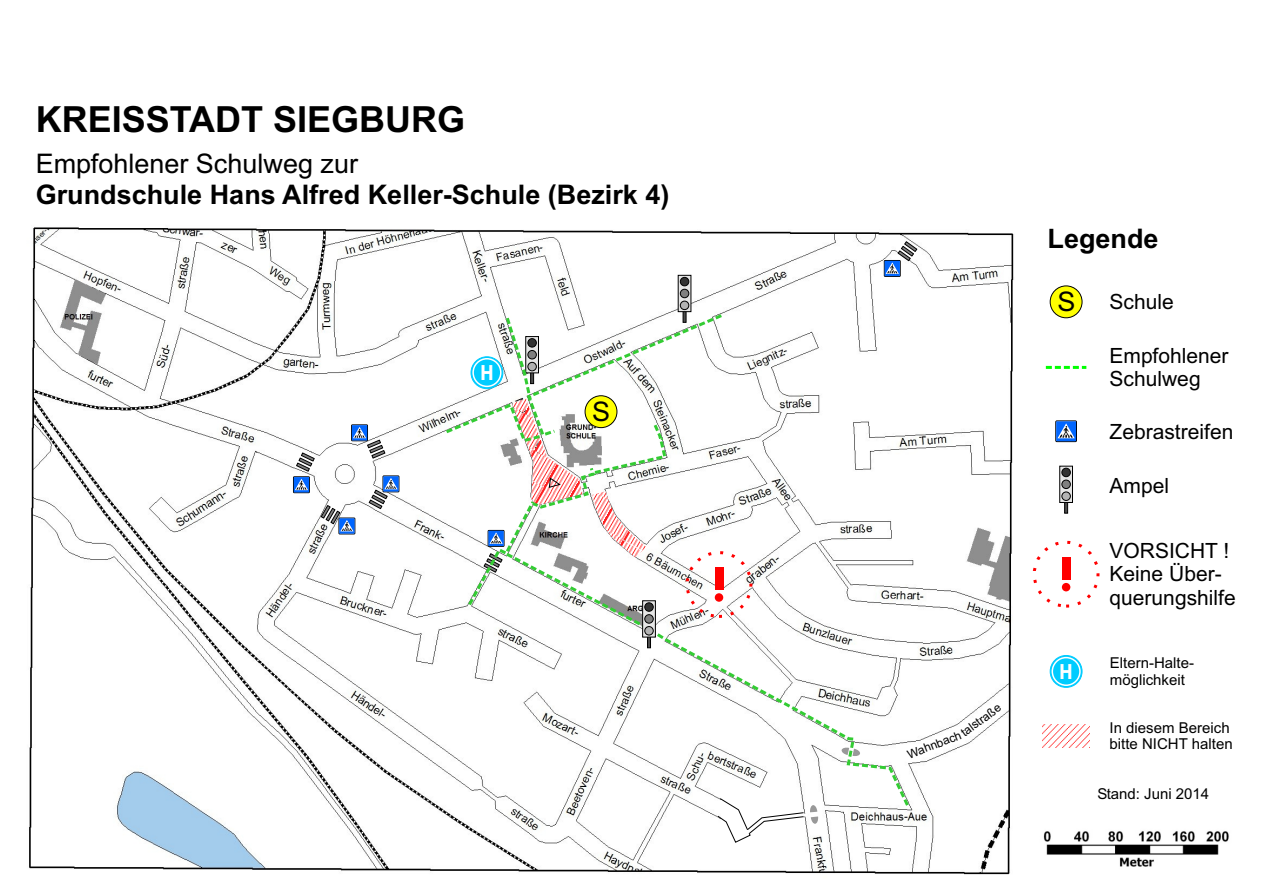
<style>
.page{position:relative;width:1263px;height:894px;background:#fff}
.page>*{position:absolute;margin:0;border:0;box-sizing:border-box;transform-origin:0 0}
.t1{font:700 36px "Arial";color:#000}
.t2{font:700 27px "Arial";color:#000}
.t3{font:27px "Arial";color:#000}
.t4{font:21px/23.4px "Arial";color:#000}
.t5{font:700 21px "Avant Garde Bk BT";color:#fff}
.t6{font:15px/16.8px "Arial";color:#000}
.t7{font:12px "Arial";color:#000}
</style>
<div class="page">
<div style="left:1050px;top:286px;width:32px;height:32px;background:#ff0;border:1px solid #000;border-radius:50%"></div>
<svg style="left:1046px;top:366px;width:40px;height:3px"></svg>
<svg style="left:1056px;top:421px;width:21px;height:21px"></svg>
<svg style="left:1056px;top:421px;width:20px;height:20px"></svg>
<div style="left:1062px;top:557px;width:8px;height:22px;background:#f00"></div>
<div style="left:1062px;top:583px;width:8px;height:8px;background:#f00;border-radius:50%"></div>
<div style="left:1033px;top:541px;width:67px;height:67px;border:3px dashed #f00;border-radius:50%"></div>
<svg style="left:1064px;top:503px;width:4px;height:10px"></svg>
<svg style="left:1060px;top:466px;width:13px;height:37px"></svg>
<div style="left:1062px;top:480px;width:9px;height:9px;background:#808080;border:1px solid #000;border-radius:50%"></div>
<div style="left:1062px;top:492px;width:9px;height:9px;background:#b3b3b3;border:1px solid #000;border-radius:50%"></div>
<div style="left:1062px;top:468px;width:9px;height:9px;background:#333;border:1px solid #000;border-radius:50%"></div>
<div style="left:1050px;top:655px;width:32px;height:33px;background:#0cf;border:1px solid #0cf;border-radius:50%"></div>
<div style="left:1052px;top:657px;width:29px;height:29px;border:2px solid #fff;border-radius:50%"></div>
<svg style="left:1042px;top:725px;width:48px;height:22px"></svg>
<img style="left:29px;top:227px;width:985px;height:648px">
<svg style="left:884px;top:260px;width:16px;height:16px"></svg>
<svg style="left:885px;top:241px;width:32px;height:35px"></svg>
<svg style="left:293px;top:477px;width:16px;height:16px"></svg>
<svg style="left:294px;top:453px;width:21px;height:39px"></svg>
<svg style="left:352px;top:425px;width:33px;height:33px"></svg>
<svg style="left:369px;top:476px;width:30px;height:34px"></svg>
<svg style="left:321px;top:504px;width:34px;height:30px"></svg>
<svg style="left:678px;top:275px;width:13px;height:36px"></svg>
<div style="left:680px;top:289px;width:9px;height:9px;background:#808080;border:1px solid #000;border-radius:50%"></div>
<div style="left:680px;top:301px;width:9px;height:9px;background:#b3b3b3;border:1px solid #000;border-radius:50%"></div>
<div style="left:680px;top:277px;width:9px;height:9px;background:#333;border:1px solid #000;border-radius:50%"></div>
<svg style="left:503px;top:550px;width:409px;height:261px"></svg>
<svg style="left:642px;top:609px;width:14px;height:28px"></svg>
<div style="left:645px;top:615px;width:8px;height:8px;background:#808080;border:1px solid #000;border-radius:50%"></div>
<div style="left:645px;top:626px;width:8px;height:9px;background:#b3b3b3;border:1px solid #000;border-radius:50%"></div>
<div style="left:686px;top:551px;width:66px;height:67px;border:3px dashed #f00;border-radius:50%"></div>
<svg style="left:443px;top:311px;width:282px;height:298px"></svg>
<svg style="left:841px;top:747px;width:19px;height:10px"></svg>
<img style="left:1043px;top:831px;width:186px;height:36px">
<div style="left:722px;top:793px;width:32px;height:42px;background:#fff"></div>
<svg style="left:717px;top:798px;width:101px;height:45px"></svg>
<svg style="left:923px;top:737px;width:27px;height:15px"></svg>
<svg style="left:979px;top:704px;width:23px;height:19px"></svg>
<h1 class="t1" style="left:36px;top:106px;width:431px">KREISSTADT SIEGBURG</h1>
<p class="t3" style="left:36px;top:153px;width:324px">Empfohlener Schulweg zur</p>
<p class="t2" style="left:36px;top:185px;width:635px">Grundschule Hans Alfred Keller-Schule (Bezirk 4)</p>
<p class="t5" style="left:480px;top:364px;width:15px">H</p>
<p class="t3" style="left:592px;top:401px;width:20px">S</p>
<p class="t7" style="left:960px;top:730px;width:41px;rotate:-36deg">talst aß</p>
<p class="t7" style="left:906px;top:751px;width:58px;rotate:-21deg">Wa nb ch</p>
<p class="t2" style="left:1048px;top:229px;width:113px">Legende</p>
<p class="t3" style="left:1057px;top:292px;width:20px">S</p>
<p class="t4" style="left:1110px;top:292px;width:66px">Schule</p>
<p class="t4" style="left:1110px;top:346px;width:120px">Empfohlener<br>Schulweg</p>
<p class="t4" style="left:1110px;top:422px;width:125px">Zebrastreifen</p>
<p class="t4" style="left:1110px;top:476px;width:61px">Ampel</p>
<p class="t4" style="left:1110px;top:541px;width:128px">VORSICHT !<br>Keine Über&shy;querungshilfe</p>
<p class="t5" style="left:1059px;top:663px;width:15px">H</p>
<p class="t6" style="left:1110px;top:656px;width:86px">Eltern-Halte&shy;möglichkeit</p>
<p class="t6" style="left:1110px;top:720px;width:125px">In diesem Bereich bitte NICHT halten</p>
<p class="t6" style="left:1098px;top:787px;width:113px">Stand: Juni 2014</p>
</div>
